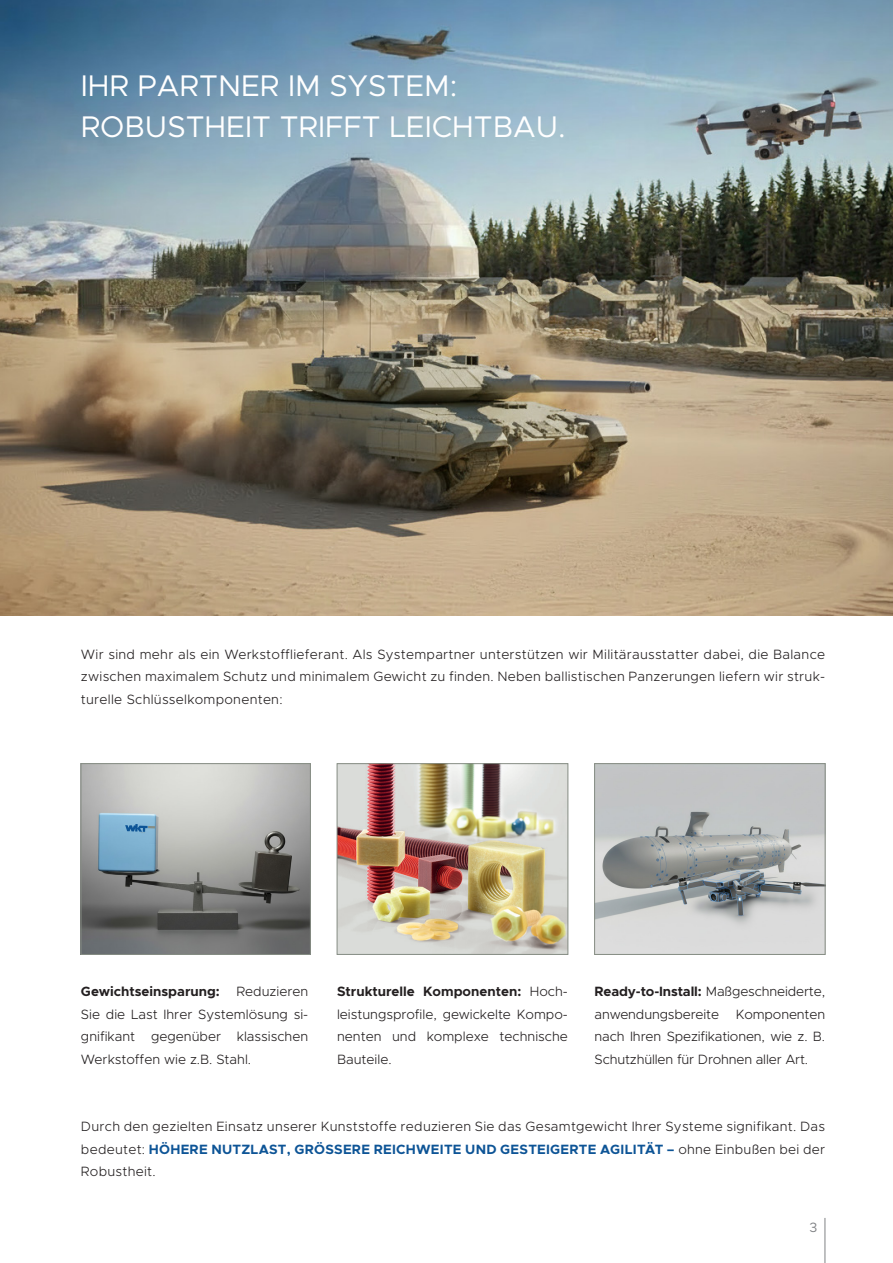
<style>
.page{position:relative;width:893px;height:1263px;background:#fff}
.page>*{position:absolute;margin:0;border:0;box-sizing:border-box;transform-origin:0 0}
.t1{font:30px/40.5px "Metropolis";color:#fff}
.t2{font:300 13.5px/22.5px "Metropolis";color:#231f20;text-align:justify}
.t3{font:13.5px "Metropolis";color:#808285}
.s1{font-weight:700}
.s2{font-weight:700;color:#0d5496}
</style>
<div class="page">
<hr style="left:825px;top:1218px;width:1px;height:45px;background:#808285">
<hr style="left:0;top:0;width:1px;height:1263px;background:#e7e9e7">
<img style="left:1px;top:0;width:892px;height:615px">
<img style="left:0;top:0;width:1px;height:775px">
<img style="left:83px;top:765px;width:226px;height:188px">
<div style="left:81px;top:763px;width:230px;height:192px;border:1px solid #868d84"></div>
<img style="left:596px;top:765px;width:227px;height:188px">
<div style="left:594px;top:763px;width:231px;height:192px;border:1px solid #868d84"></div>
<img style="left:339px;top:766px;width:227px;height:186px">
<div style="left:337px;top:764px;width:231px;height:190px;border:1px solid #868d84"></div>
<svg style="left:125px;top:824px;width:30px;height:9px"></svg>
<h1 class="t1" style="left:81px;top:65px;width:487px">IHR PARTNER IM SYSTEM:<br>ROBUSTHEIT TRIFFT LEICHTBAU.</h1>
<p class="t2" style="left:81px;top:643px;width:746px">Wir sind mehr als ein Werkstofflieferant. Als Systempartner unterstützen wir Militärausstatter dabei, die Balance zwischen maximalem Schutz und minimalem Gewicht zu finden. Neben ballistischen Panzerungen liefern wir struk&shy;turelle Schlüsselkomponenten:</p>
<p class="t2" style="left:81px;top:980px;width:229px"><span class="s1">Gewichtseinsparung:</span> Reduzieren Sie die Last Ihrer Systemlösung si&shy;gnifikant gegenüber klassischen Werkstoffen wie z.B. Stahl.</p>
<p class="t2" style="left:337px;top:980px;width:232px"><span class="s1">Strukturelle Komponenten:</span> Hoch&shy;leistungsprofile, gewickelte Kompo&shy;nenten und komplexe technische Bauteile.</p>
<p class="t2" style="left:595px;top:980px;width:232px"><span class="s1">Ready-to-Install:</span> Maßgeschneiderte, anwendungsbereite Komponenten nach Ihren Spezifikationen, wie z. B.<br>Schutzhüllen für Drohnen aller Art.</p>
<p class="t2" style="left:81px;top:1115px;width:746px">Durch den gezielten Einsatz unserer Kunststoffe reduzieren Sie das Gesamtgewicht Ihrer Systeme signifikant. Das bedeutet: <span class="s2">HÖHERE NUTZLAST, GRÖSSERE REICHWEITE UND GESTEIGERTE AGILITÄT –</span> ohne Einbußen bei der Robustheit.</p>
<p class="t3" style="left:809px;top:1219px;width:9px">3</p>
</div>
